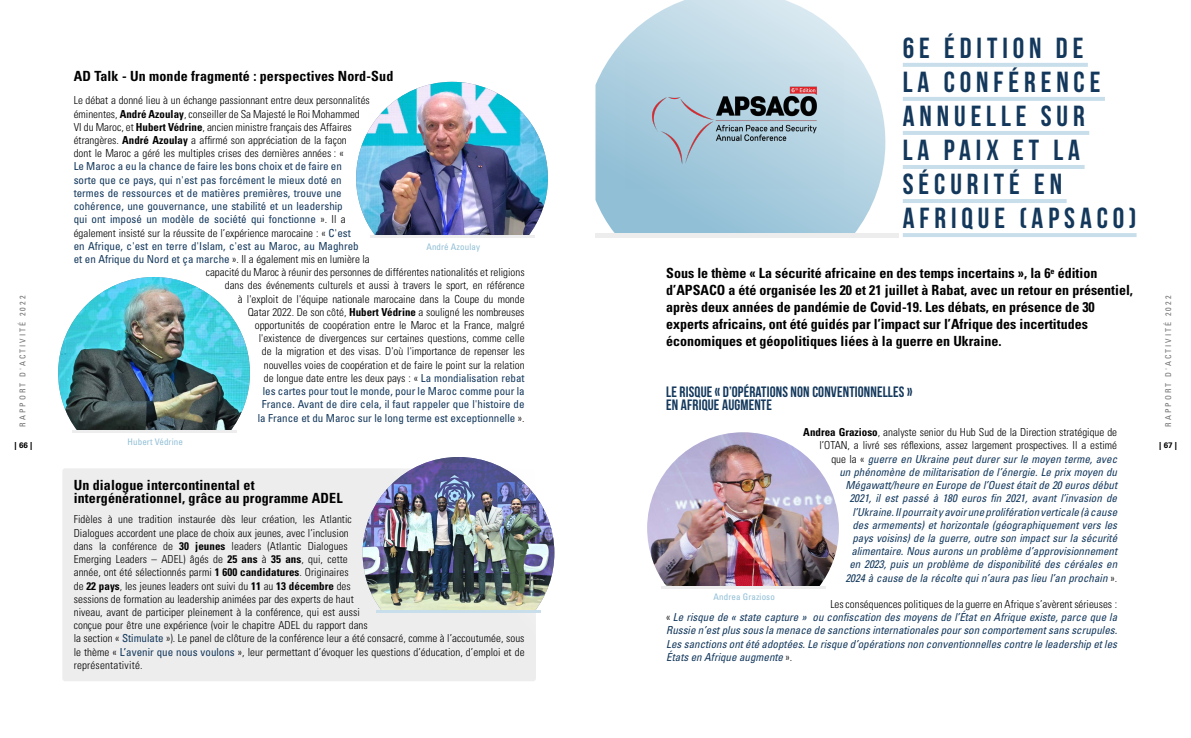
<style>
.page{position:relative;width:1191px;height:738px;background:#fff}
.page>*{position:absolute;margin:0;border:0;box-sizing:border-box;transform-origin:0 0}
.t1{font:29px/34px "Bebas Neue";letter-spacing:.17em;color:#13385c}
.t2{font:700 15px/13.2px "Bebas Neue";letter-spacing:.01em;color:#13385c}
.t3{font:700 condensed 14px/16.8px "Univers LT Std";color:#000}
.t4{font:300 condensed 11px/13.2px "Univers LT Std";color:#000}
.t5{font:italic condensed 11px/13.2px "Univers LT Std";color:#13385c;text-align:right}
.t6{font:condensed 11px "Univers LT Std";color:#13385c}
.t7{font:condensed 9px "Univers LT Std";letter-spacing:.01em;color:#91bfd6}
.t8{font:condensed 8px "Univers LT Std";letter-spacing:.25em;color:#706f6f}
.t9{font:700 8px "Univers LT Std";color:#000}
.s1{font-weight:700}
.s2{font-weight:300;color:#000}
.s3{font-weight:400;color:#13385c}
.s4{font-weight:700;font-style:normal;color:#000}
.s5{font-weight:300;font-style:normal;color:#000}
</style>
<div class="page">
<svg style="left:595px;top:0;width:290px;height:233px"></svg>
<div style="left:62px;top:468px;width:474px;height:212px;background:#ededed;border-radius:3px"></div>
<img style="left:356px;top:82px;width:192px;height:155px">
<hr style="left:370px;top:235px;width:164px;height:3px;background:#ededed">
<img style="left:362px;top:457px;width:192px;height:154px">
<hr style="left:376px;top:610px;width:164px;height:2px;background:#c8dfeb">
<img style="left:58px;top:277px;width:192px;height:155px">
<hr style="left:72px;top:430px;width:164px;height:3px;background:#ededed">
<hr style="left:595px;top:233px;width:303px;height:4px;background:#ededed">
<hr style="left:902px;top:63px;width:185px;height:4px;background:#c8dfeb">
<hr style="left:902px;top:97px;width:203px;height:4px;background:#c8dfeb">
<hr style="left:902px;top:131px;width:187px;height:4px;background:#c8dfeb">
<hr style="left:902px;top:165px;width:182px;height:4px;background:#c8dfeb">
<hr style="left:902px;top:199px;width:164px;height:4px;background:#c8dfeb">
<hr style="left:902px;top:233px;width:234px;height:4px;background:#c8dfeb">
<img style="left:625px;top:62px;width:218px;height:126px">
<img style="left:647px;top:432px;width:192px;height:155px">
<hr style="left:661px;top:585px;width:164px;height:3px;background:#ededed">
<h1 class="t1" style="left:902px;top:30px;width:235px">6E ÉDITION DE<br>LA CONFÉRENCE<br>ANNUELLE SUR<br>LA PAIX ET LA<br>SÉCURITÉ EN<br>AFRIQUE (APSACO)</h1>
<p class="t3" style="left:74px;top:68px;width:321px">AD Talk - Un monde fragmenté : perspectives Nord-Sud</p>
<p class="t4" style="left:74px;top:94px;width:298px">Le débat a donné lieu à un échange passionnant entre deux personnalités éminentes, <span class="s1">André Azoulay</span>, conseiller de Sa Majesté le Roi Mohammed VI du Maroc, et <span class="s1">Hubert Védrine</span>, ancien ministre français des Affaires étrangères. <span class="s1">André Azoulay</span> a affirmé son appréciation de la façon<br>dont le Maroc a géré les multiples crises des dernières années : «</p>
<p class="t6" style="left:74px;top:159px;width:270px">Le Maroc a eu la chance de faire les bons choix et de faire en</p>
<p class="t6" style="left:74px;top:173px;width:269px">sorte que ce pays, qui n'est pas forcément le mieux doté en</p>
<p class="t6" style="left:74px;top:186px;width:269px">termes de ressources et de matières premières, trouve une</p>
<p class="t6" style="left:74px;top:199px;width:270px">cohérence, une gouvernance, une stabilité et un leadership</p>
<p class="t6" style="left:74px;top:212px;width:274px">qui ont imposé un modèle de société qui fonctionne <span class="s2">». Il a</span></p>
<p class="t4" style="left:74px;top:226px;width:279px">également insisté sur la réussite de l’expérience marocaine : « <span class="s3">C'est</span></p>
<p class="t6" style="left:74px;top:239px;width:286px">en Afrique, c'est en terre d'Islam, c'est au Maroc, au Maghreb</p>
<p class="t4" style="left:74px;top:252px;width:297px"><span class="s3">et en Afrique du Nord et ça marche</span> ». Il a également mis en lumière la</p>
<p class="t4" style="left:206px;top:265px;width:320px">capacité du Maroc à réunir des personnes de différentes nationalités et religions</p>
<p class="t4" style="left:225px;top:279px;width:301px">dans des événements culturels et aussi à travers le sport, en référence</p>
<p class="t4" style="left:238px;top:292px;width:288px">à l'exploit de l'équipe nationale marocaine dans la Coupe du monde</p>
<p class="t4" style="left:248px;top:305px;width:278px">Qatar 2022. De son côté, <span class="s1">Hubert Védrine</span> a souligné les nombreuses</p>
<p class="t4" style="left:255px;top:318px;width:271px">opportunités de coopération entre le Maroc et la France, malgré</p>
<p class="t4" style="left:259px;top:331px;width:267px">l'existence de divergences sur certaines questions, comme celle</p>
<p class="t4" style="left:262px;top:345px;width:264px">de la migration et des visas. D'où l'importance de repenser les</p>
<p class="t4" style="left:264px;top:358px;width:262px">nouvelles voies de coopération et de faire le point sur la relation</p>
<p class="t4" style="left:264px;top:371px;width:262px">de longue date entre les deux pays : « <span class="s3">La mondialisation rebat</span></p>
<p class="t6" style="left:263px;top:384px;width:263px">les cartes pour tout le monde, pour le Maroc comme pour la</p>
<p class="t6" style="left:262px;top:397px;width:264px">France. Avant de dire cela, il faut rappeler que l'histoire de</p>
<p class="t6" style="left:258px;top:410px;width:268px">la France et du Maroc sur le long terme est exceptionnelle <span class="s2">».</span></p>
<p class="t7" style="left:426px;top:240px;width:55px">André Azoulay</p>
<p class="t3" style="left:666px;top:265px;width:468px">Sous le thème « La sécurité africaine en des temps incertains », la 6<sup>e</sup> édition d’APSACO a été organisée les 20 et 21 juillet à Rabat, avec un retour en présentiel, après deux années de pandémie de Covid-19. Les débats, en présence de 30 experts africains, ont été guidés par l’impact sur l’Afrique des incertitudes économiques et géopolitiques liées à la guerre en Ukraine.</p>
<h2 class="t2" style="left:666px;top:384px;width:248px">LE RISQUE « D’OPÉRATIONS NON CONVENTIONNELLES »<br>EN AFRIQUE AUGMENTE</h2>
<p class="t5" style="left:803px;top:425px;width:315px"><span class="s4">Andrea Grazioso</span><span class="s5">, analyste senior du Hub Sud de la Direction stratégique de l’OTAN, a livré ses réflexions, assez largement prospectives. Il a estimé que la «</span> guerre en Ukraine peut durer sur le moyen terme, avec<br>un phénomène de militarisation de l’énergie. Le prix moyen du Mégawatt/heure en Europe de l’Ouest était de 20 euros début<br>2021, il est passé à 180 euros fin 2021, avant l’invasion de<br>l’Ukraine. Il pourrait y avoir une prolifération verticale (à cause<br>des armements) et horizontale (géographiquement vers les<br>pays voisins) de la guerre, outre son impact sur la sécurité alimentaire. Nous aurons un problème d’approvisionnement<br>en 2023, puis un problème de disponibilité des céréales en<br>2024 à cause de la récolte qui n’aura pas lieu l’an prochain <span class="s5">».</span></p>
<p class="t5" style="left:666px;top:597px;width:452px;text-align:justify;text-indent:164px"><span class="s5">Les conséquences politiques de la guerre en Afrique s’avèrent sérieuses : «</span> Le risque de « state capture » ou confiscation des moyens de l’État en Afrique existe, parce que la Russie n’est plus sous la menace de sanctions internationales pour son comportement sans scrupules.<br>Les sanctions ont été adoptées. Le risque d’opérations non conventionnelles contre le leadership et les États en Afrique augmente <span class="s5">».</span></p>
<p class="t8" style="left:18px;top:426px;width:132px;rotate:-90deg">RAPPORT D'ACTIVITÉ 2022</p>
<p class="t8" style="left:1163px;top:426px;width:132px;rotate:-90deg">RAPPORT D'ACTIVITÉ 2022</p>
<p class="t9" style="left:15px;top:440px;width:19px">| 66 |</p>
<p class="t9" style="left:1159px;top:440px;width:19px">| 67 |</p>
<p class="t3" style="left:74px;top:478px;width:270px;line-height:13.2px">Un dialogue intercontinental et intergénérationnel, grâce au programme ADEL</p>
<p class="t4" style="left:74px;top:512px;width:452px">Fidèles à une tradition instaurée dès leur création, les Atlantic<br>Dialogues accordent une place de choix aux jeunes, avec l’inclusion<br>dans la conférence de <span class="s1">30 jeunes</span> leaders (Atlantic Dialogues<br>Emerging Leaders – ADEL) âgés de <span class="s1">25 ans</span> à <span class="s1">35 ans</span>, qui, cette<br>année, ont été sélectionnés parmi <span class="s1">1 600 candidatures</span>. Originaires<br>de <span class="s1">22 pays</span>, les jeunes leaders ont suivi du <span class="s1">11</span> au <span class="s1">13 décembre</span> des<br>sessions de formation au leadership animées par des experts de haut<br>niveau, avant de participer pleinement à la conférence, qui est aussi<br>conçue pour être une expérience (voir le chapitre ADEL du rapport dans<br>la section « <span class="s3">Stimulate</span> »). Le panel de clôture de la conférence leur a été consacré, comme à l’accoutumée, sous le thème « <span class="s3">L’avenir que nous voulons</span> », leur permettant d’évoquer les questions d’éducation, d’emploi et de représentativité.</p>
<p class="t7" style="left:128px;top:435px;width:57px">Hubert Védrine</p>
<p class="t7" style="left:713px;top:590px;width:63px">Andrea Grazioso</p>
</div>
